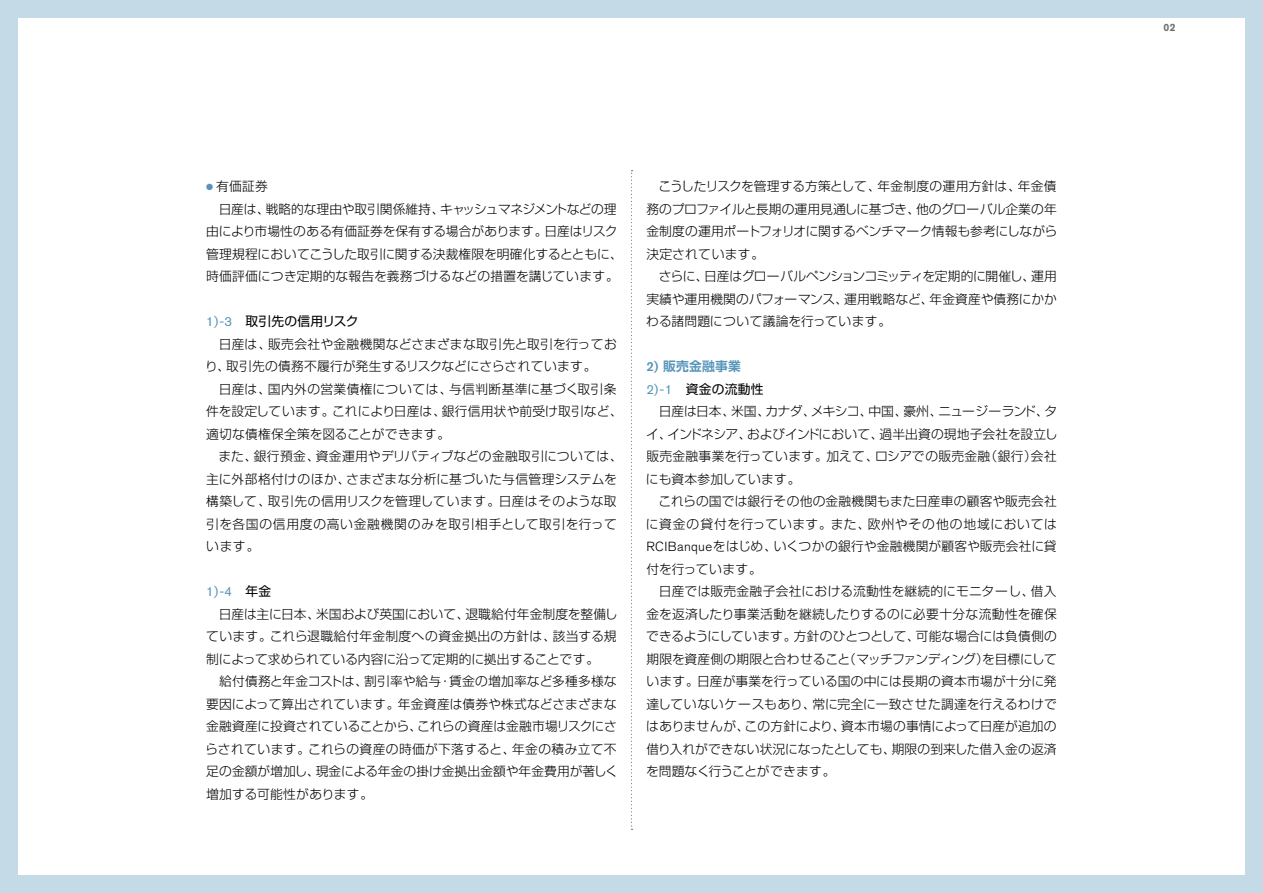
<style>
.page{position:relative;width:1263px;height:893px;background:#fff}
.page>*{position:absolute;margin:0;border:0;box-sizing:border-box;transform-origin:0 0}
.t1{font:13.2px "Nissan AG";color:#5795bb}
.t2{font:300 12.75px/22.5px "Shin Go Pr 5";letter-spacing:.01em;color:#000;text-align:justify}
.t3{font:300 12.75px "Shin Go Pr 5";letter-spacing:-.035em;color:#000}
.t4{font:300 12.75px "Shin Go Pr 5";letter-spacing:-.025em;color:#000}
.t5{font:300 12.75px "Shin Go Pr 5";letter-spacing:-.02em;color:#000}
.t6{font:300 12.75px "Shin Go Pr 5";letter-spacing:.035em;color:#000}
.t7{font:300 12.75px "Shin Go Pr 5";letter-spacing:.03em;color:#000}
.t8{font:300 12.75px "Shin Go Pr 5";letter-spacing:.055em;color:#000}
.t9{font:300 12.75px "Shin Go Pr 5";letter-spacing:.065em;color:#000}
.t10{font:12.75px "Shin Go Pr 5";letter-spacing:.02em;color:#000}
.t11{font:300 12.75px "Shin Go Pr 5";letter-spacing:-.01em;color:#000}
.t12{font:700 12.75px "Shin Go Pr 5 De";letter-spacing:.02em;color:#5795bb}
.t13{font:700 10.5px "Nissan AG";color:#727171}
.s1{color:#5795bb}
.s2{font-family:"Nissan AG";font-size:13.2px;color:#5795bb}
.s3{font-family:"Shin Go Pr 5";font-size:12.75px;color:#000}
.s4{font-family:"Nissan AG";font-weight:500;font-size:13.2px}
.s5{font-family:"Nissan AG";font-size:13.2px}
</style>
<div class="page">
<svg style="left:631px;top:170px;width:1px;height:660px"></svg>
<div style="left:0;top:0;width:17px;height:893px;background:#c4dae7"></div>
<div style="left:1246px;top:0;width:17px;height:893px;background:#c4dae7"></div>
<div style="left:0;top:0;width:1263px;height:17px;background:#c4dae7"></div>
<div style="left:0;top:876px;width:1263px;height:17px;background:#c4dae7"></div>
<p class="t2" style="left:206px;top:174px;width:63px"><span class="s1">●</span> 有価証券</p>
<p class="t5" style="left:219px;top:198px;width:399px">日産は、戦略的な理由や取引関係維持、キャッシュマネジメントなどの理</p>
<p class="t2" style="left:206px;top:219px;width:413px">由により市場性のある有価証券を保有する場合があります。日産はリスク</p>
<p class="t2" style="left:206px;top:241px;width:418px">管理規程においてこうした取引に関する決裁権限を明確化するとともに、</p>
<p class="t2" style="left:206px;top:264px;width:414px">時価評価につき定期的な報告を義務づけるなどの措置を講じています。</p>
<p class="t10" style="left:206px;top:311px;width:154px"><span class="s2">1)-3</span>　取引先の信用リスク</p>
<p class="t2" style="left:219px;top:331px;width:400px">日産は、販売会社や金融機関などさまざまな取引先と取引を行ってお</p>
<p class="t2" style="left:205px;top:354px;width:393px">り、取引先の債務不履行が発生するリスクなどにさらされています。</p>
<p class="t7" style="left:219px;top:378px;width:399px">日産は、国内外の営業債権については、与信判断基準に基づく取引条</p>
<p class="t2" style="left:206px;top:399px;width:418px">件を設定しています。これにより日産は、銀行信用状や前受け取引など、</p>
<p class="t2" style="left:206px;top:421px;width:245px">適切な債権保全策を図ることができます。</p>
<p class="t2" style="left:219px;top:444px;width:406px">また、銀行預金、資金運用やデリバティブなどの金融取引については、</p>
<p class="t2" style="left:206px;top:466px;width:412px">主に外部格付けのほか、さまざまな分析に基づいた与信管理システムを</p>
<p class="t6" style="left:206px;top:491px;width:412px">構築して、取引先の信用リスクを管理しています。日産はそのような取</p>
<p class="t8" style="left:206px;top:513px;width:412px">引を各国の信用度の高い金融機関のみを取引相手として取引を行って</p>
<p class="t2" style="left:206px;top:534px;width:55px">います。</p>
<p class="t1" style="left:206px;top:584px;width:67px">1)-4<span class="s3">　年金</span></p>
<p class="t2" style="left:206px;top:601px;width:413px;text-indent:13px">日産は主に日本、米国および英国において、退職給付年金制度を整備しています。これら退職給付年金制度への資金拠出の方針は、該当する規制によって求められている内容に沿って定期的に拠出することです。</p>
<p class="t2" style="left:205px;top:669px;width:414px;text-indent:14px">給付債務と年金コストは、割引率や給与・賃金の増加率など多種多様な要因によって算出されています。年金資産は債券や株式などさまざまな金融資産に投資されていることから、これらの資産は金融市場リスクにさらされています。これらの資産の時価が下落すると、年金の積み立て不足の金額が増加し、現金による年金の掛け金拠出金額や年金費用が著しく増加する可能性があります。</p>
<p class="t2" style="left:646px;top:174px;width:412px;text-indent:12px">こうしたリスクを管理する方策として、年金制度の運用方針は、年金債務のプロファイルと長期の運用見通しに基づき、他のグローバル企業の年金制度の運用ポートフォリオに関するベンチマーク情報も参考にしながら決定されています。</p>
<p class="t2" style="left:646px;top:264px;width:412px;text-indent:13px">さらに、日産はグローバルペンションコミッティを定期的に開催し、運用実績や運用機関のパフォーマンス、運用戦略など、年金資産や債務にかかわる諸問題について議論を行っています。</p>
<p class="t12" style="left:646px;top:356px;width:96px"><span class="s4">2)</span> 販売金融事業</p>
<p class="t10" style="left:646px;top:378px;width:119px"><span class="s2">2)-1</span>　資金の流動性</p>
<p class="t3" style="left:659px;top:401px;width:400px">日産は日本、米国、カナダ、メキシコ、中国、豪州、ニュージーランド、タ</p>
<p class="t2" style="left:646px;top:421px;width:413px">イ、インドネシア、およびインドにおいて、過半出資の現地子会社を設立し</p>
<p class="t2" style="left:646px;top:444px;width:412px">販売金融事業を行っています。加えて、ロシアでの販売金融（銀行）会社</p>
<p class="t2" style="left:646px;top:466px;width:156px">にも資本参加しています。</p>
<p class="t2" style="left:658px;top:489px;width:400px">これらの国では銀行その他の金融機関もまた日産車の顧客や販売会社</p>
<p class="t9" style="left:646px;top:513px;width:412px">に資金の貸付を行っています。また、欧州やその他の地域においては</p>
<p class="t2" style="left:646px;top:534px;width:412px"><span class="s5">RCIBanque</span>をはじめ、いくつかの銀行や金融機関が顧客や販売会社に貸</p>
<p class="t11" style="left:646px;top:558px;width:117px">付を行っています。</p>
<p class="t2" style="left:659px;top:579px;width:399px">日産では販売金融子会社における流動性を継続的にモニターし、借入</p>
<p class="t2" style="left:646px;top:601px;width:412px">金を返済したり事業活動を継続したりするのに必要十分な流動性を確保</p>
<p class="t2" style="left:646px;top:624px;width:412px">できるようにしています。方針のひとつとして、可能な場合には負債側の</p>
<p class="t4" style="left:646px;top:648px;width:412px">期限を資産側の期限と合わせること（マッチファンディング）を目標にして</p>
<p class="t2" style="left:646px;top:669px;width:412px">います。日産が事業を行っている国の中には長期の資本市場が十分に発</p>
<p class="t2" style="left:646px;top:691px;width:412px">達していないケースもあり、常に完全に一致させた調達を行えるわけで</p>
<p class="t2" style="left:646px;top:714px;width:412px">はありませんが、この方針により、資本市場の事情によって日産が追加の</p>
<p class="t2" style="left:646px;top:736px;width:412px">借り入れができない状況になったとしても、期限の到来した借入金の返済</p>
<p class="t11" style="left:646px;top:761px;width:191px">を問題なく行うことができます。</p>
<p class="t13" style="left:1164px;top:21px;width:13px">02</p>
</div>
